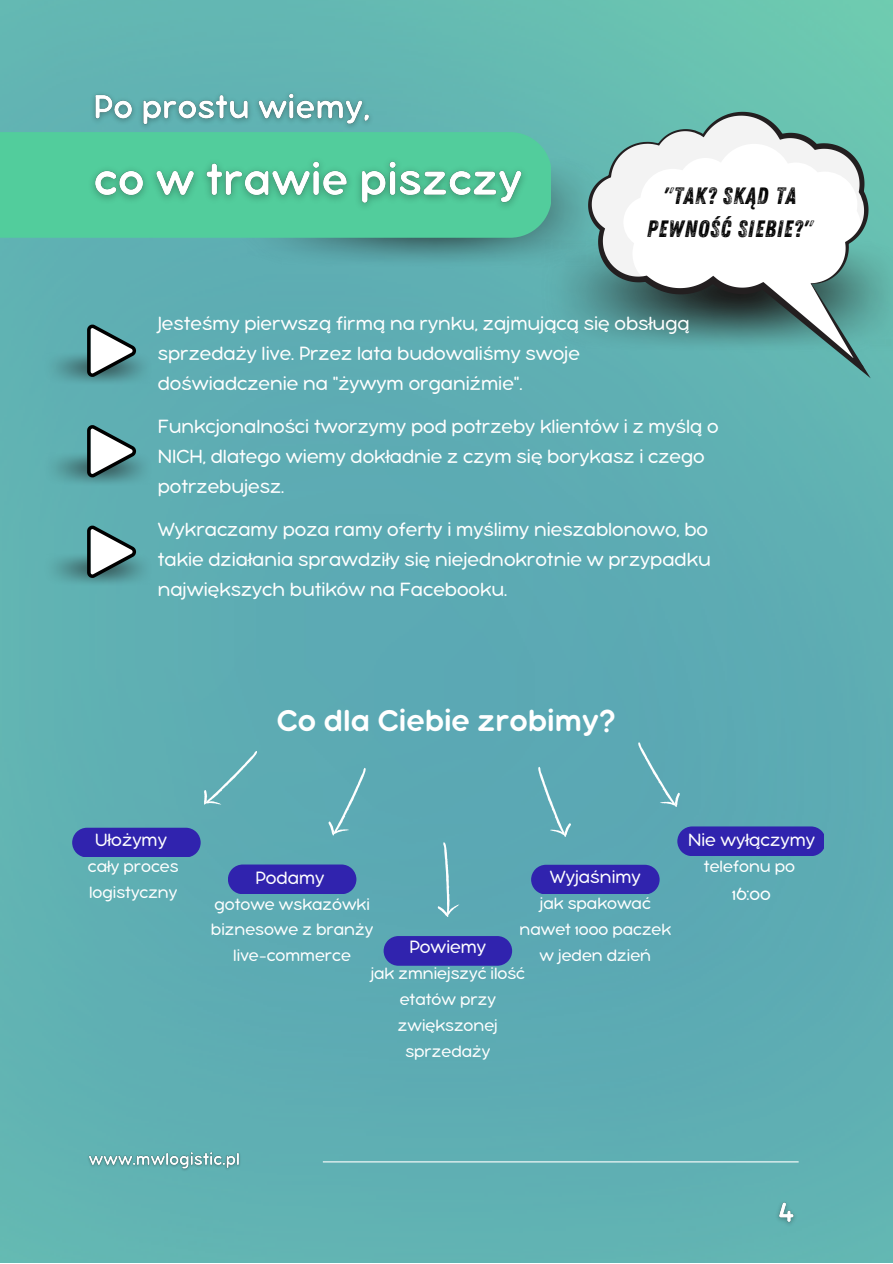
<style>
.page{position:relative;width:893px;height:1264px;background:#fff}
.page>*{position:absolute;margin:0;border:0;box-sizing:border-box;transform-origin:0 0}
.t1{font:33px "Bubbleboddy Neue";color:#fff}
.t2{font:23.55px/33.6px "Zing Rust G2 Base";letter-spacing:.035em;color:#000;text-align:center}
.t3{font:300 21px/30.3px "Bubbleboddy Neue";color:#fff}
.t4{font:300 19.5px "Bubbleboddy Neue";color:#fff}
.t5{font:300 18px/25.8px "Bubbleboddy Neue";color:#fff;text-align:center}
</style>
<div class="page">
<img style="left:0;top:0;width:892px;height:1262px">
<img style="left:236px;top:154px;width:352px;height:114px">
<img style="left:540px;top:238px;width:352px;height:114px">
<svg style="left:588px;top:112px;width:282px;height:266px"></svg>
<div style="left:0;top:132px;width:550px;height:105px;background:#52cd9c"></div>
<img style="left:42px;top:351px;width:112px;height:35px">
<svg style="left:87px;top:324px;width:49px;height:53px"></svg>
<img style="left:42px;top:451px;width:112px;height:35px">
<svg style="left:87px;top:425px;width:49px;height:52px"></svg>
<img style="left:42px;top:552px;width:112px;height:35px">
<svg style="left:87px;top:525px;width:49px;height:53px"></svg>
<div style="left:197px;top:749px;width:68px;height:63px;background:#5dacb3"></div>
<svg style="left:324px;top:766px;width:51px;height:74px;background:#64aeb7"></svg>
<svg style="left:437px;top:841px;width:23px;height:77px;background:#6eb2bc"></svg>
<svg style="left:529px;top:765px;width:45px;height:75px;background:#65adb8"></svg>
<svg style="left:629px;top:741px;width:56px;height:71px;background:#63acb7"></svg>
<svg style="left:72px;top:827px;width:129px;height:30px;background:#332dae"></svg>
<img style="left:81px;top:150px;width:454px;height:67px">
<img style="left:85px;top:86px;width:294px;height:51px">
<svg style="left:228px;top:864px;width:128px;height:29px;background:#322aae"></svg>
<div style="left:383px;top:936px;width:129px;height:29px;background:#3023ae"></div>
<svg style="left:531px;top:864px;width:128px;height:30px;background:#322cae"></svg>
<div style="left:677px;top:826px;width:146px;height:29px;background:#3023ae"></div>
<img style="left:85px;top:1147px;width:159px;height:28px">
<hr style="left:323px;top:1161px;width:475px;height:1px;background:#fff">
<img style="left:770px;top:1192px;width:32px;height:41px">
<p class="t2" style="left:646px;top:179px;width:167px">"TAK? SKĄD TA<br>PEWNOŚĆ SIEBIE?"</p>
<p class="t3" style="left:158px;top:309px;width:533px">Jesteśmy pierwszą firmą na rynku, zajmującą się obsługą sprzedaży live. Przez lata budowaliśmy swoje doświadczenie na "żywym organiźmie".</p>
<p class="t3" style="left:158px;top:412px;width:562px">Funkcjonalności tworzymy pod potrzeby klientów i z myślą o<br>NICH, dlatego wiemy dokładnie z czym się borykasz i czego potrzebujesz.</p>
<p class="t3" style="left:158px;top:515px;width:554px">Wykraczamy poza ramy oferty i myślimy nieszablonowo, bo takie działania sprawdziły się niejednokrotnie w przypadku największych butików na Facebooku.</p>
<h1 class="t1" style="left:277px;top:709px;width:340px">Co dla Ciebie zrobimy?</h1>
<p class="t4" style="left:95px;top:833px;width:73px">Ułożymy</p>
<p class="t5" style="left:88px;top:854px;width:92px;text-align:left">cały proces logistyczny</p>
<p class="t4" style="left:255px;top:871px;width:70px">Podamy</p>
<p class="t5" style="left:211px;top:892px;width:164px">gotowe wskazówki biznesowe z branży live-commerce</p>
<p class="t4" style="left:550px;top:870px;width:92px">Wyjaśnimy</p>
<p class="t5" style="left:519px;top:891px;width:153px">jak spakować nawet 1000 paczek w jeden dzień</p>
<p class="t4" style="left:409px;top:940px;width:78px">Powiemy</p>
<p class="t5" style="left:370px;top:961px;width:156px">jak zmniejszyć ilość etatów przy zwiększonej sprzedaży</p>
<p class="t4" style="left:688px;top:833px;width:128px">Nie wyłączymy</p>
<p class="t5" style="left:704px;top:854px;width:93px">telefonu po</p>
<p class="t4" style="left:732px;top:887px;width:40px">16:00</p>
</div>
